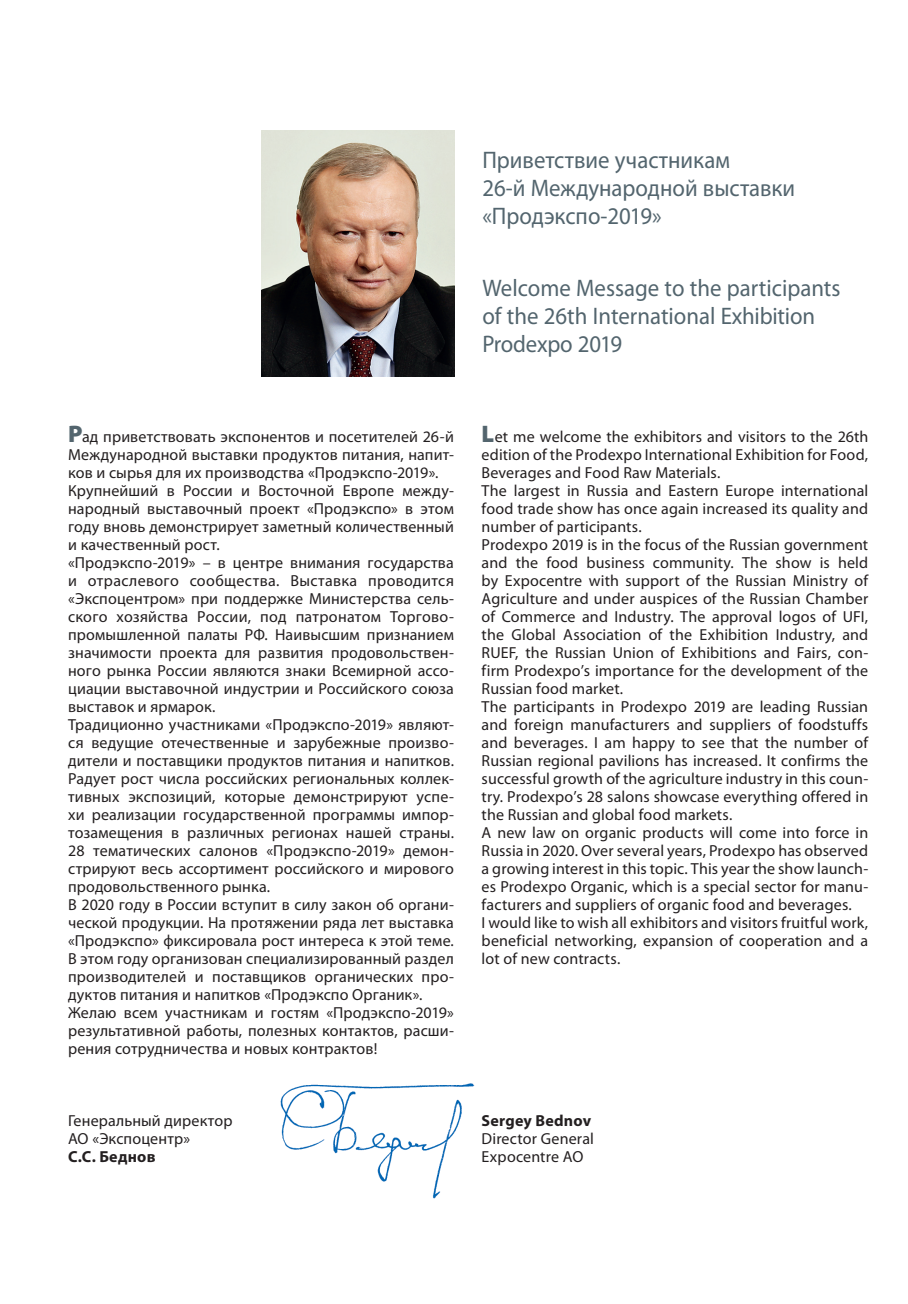
<style>
.page{position:relative;width:908px;height:1304px;background:#fff}
.page>*{position:absolute;margin:0;border:0;box-sizing:border-box;transform-origin:0 0}
.t1{font:24px/28px "Myriad Pro";color:#53656e;scale:.95 1}
.t2{font:16px/18px "Myriad Pro";letter-spacing:.01em;color:#231f20}
.t3{font:700 16px "Myriad Pro";letter-spacing:.015em;color:#231f20}
.s1{font-weight:900;font-size:24px;color:#53656e}
</style>
<div class="page">
<img style="left:261px;top:130px;width:193px;height:246px">
<img style="left:280px;top:1083px;width:195px;height:116px">
<p class="t2" style="left:68px;top:427px;width:387px"><span class="s1">Р</span>ад приветствовать экспонентов и посетителей 26-й Международной выставки продуктов питания, напит&shy;ков и сырья для их производства «Продэкспо-2019».<br>Крупнейший в России и Восточной Европе между&shy;народный выставочный проект «Продэкспо» в этом году вновь демонстрирует заметный количественный и качественный рост.<br>«Продэкспо-2019» – в центре внимания государства и отраслевого сообщества. Выставка проводится «Экспоцентром» при поддержке Министерства сель&shy;ского хозяйства России, под патронатом Торгово&shy;промышленной палаты РФ. Наивысшим признанием значимости проекта для развития продовольствен&shy;ного рынка России являются знаки Всемирной ассо&shy;циации выставочной индустрии и Российского союза выставок и ярмарок.<br>Традиционно участниками «Продэкспо-2019» являют&shy;ся ведущие отечественные и зарубежные произво&shy;дители и поставщики продуктов питания и напитков.<br>Радует рост числа российских региональных коллек&shy;тивных экспозиций, которые демонстрируют успе&shy;хи реализации государственной программы импор&shy;тозамещения в различных регионах нашей страны.<br>28 тематических салонов «Продэкспо-2019» демон&shy;стрируют весь ассортимент российского и мирового продовольственного рынка.<br>В 2020 году в России вступит в силу закон об органи&shy;ческой продукции. На протяжении ряда лет выставка «Продэкспо» фиксировала рост интереса к этой теме.<br>В этом году организован специализированный раздел производителей и поставщиков органических про&shy;дуктов питания и напитков «Продэкспо Органик».<br>Желаю всем участникам и гостям «Продэкспо-2019» результативной работы, полезных контактов, расши&shy;рения сотрудничества и новых контрактов!</p>
<p class="t2" style="left:68px;top:1111px;width:166px">Генеральный директор<br>АО «Экспоцентр»</p>
<p class="t3" style="left:68px;top:1146px;width:89px">С.С. Беднов</p>
<h1 class="t1" style="left:482px;top:146px;width:330px">Приветствие участникам<br>26-й Международной выставки «Продэкспо-2019»</h1>
<h1 class="t1" style="left:482px;top:274px;width:378px">Welcome Message to the participants of the 26th International Exhibition<br>Prodexpo 2019</h1>
<p class="t2" style="left:481px;top:427px;width:388px"><span class="s1">L</span>et me welcome the exhibitors and visitors to the 26th edition of the Prodexpo International Exhibition for Food, Beverages and Food Raw Materials.<br>The largest in Russia and Eastern Europe international food trade show has once again increased its quality and number of participants.<br>Prodexpo 2019 is in the focus of the Russian government and the food business community. The show is held by Expocentre with support of the Russian Ministry of Agriculture and under auspices of the Russian Chamber of Commerce and Industry. The approval logos of UFI, the Global Association of the Exhibition Industry, and RUEF, the Russian Union of Exhibitions and Fairs, con&shy;firm Prodexpo’s importance for the development of the Russian food market.<br>The participants in Prodexpo 2019 are leading Russian and foreign manufacturers and suppliers of foodstuffs and beverages. I am happy to see that the number of Russian regional pavilions has increased. It confirms the successful growth of the agriculture industry in this coun&shy;try. Prodexpo’s 28 salons showcase everything offered in the Russian and global food markets.<br>A new law on organic products will come into force in Russia in 2020. Over several years, Prodexpo has observed a growing interest in this topic. This year the show launch&shy;es Prodexpo Organic, which is a special sector for manu&shy;facturers and suppliers of organic food and beverages.<br>I would like to wish all exhibitors and visitors fruitful work, beneficial networking, expansion of cooperation and a lot of new contracts.</p>
<p class="t3" style="left:481px;top:1110px;width:111px">Sergey Bednov</p>
<p class="t2" style="left:481px;top:1129px;width:114px">Director General<br>Expocentre AO</p>
</div>
